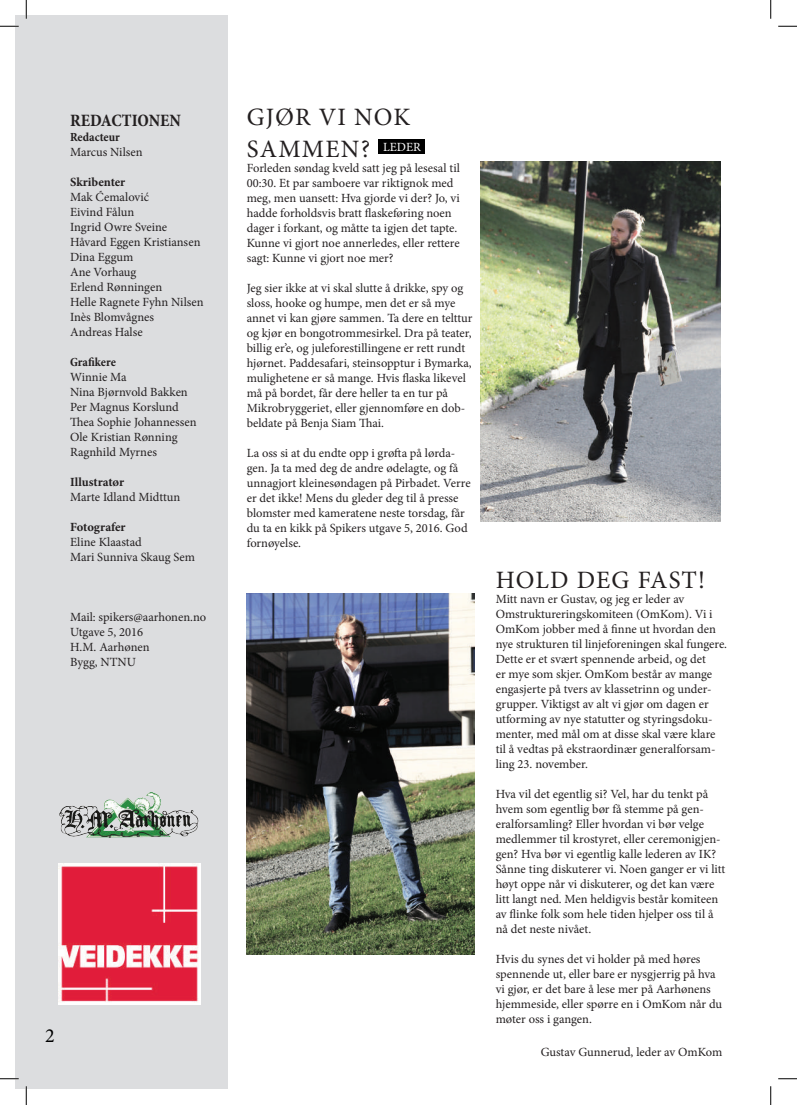
<style>
.page{position:relative;width:797px;height:1105px;background:#fff}
.page>*{position:absolute;margin:0;border:0;box-sizing:border-box;transform-origin:0 0}
.t1{font:25px/31.5px "Minion Pro";letter-spacing:.045em;color:#231f20}
.t2{font:20px "Minion Pro";color:#000}
.t3{font:700 condensed 17.5px "Minion Pro";color:#231f20}
.t4{font:12.5px/15px "Minion Pro";color:#231f20}
.t5{font:700 12.5px "Minion Pro";letter-spacing:-.005em;color:#231f20}
.t6{font:700 condensed 12.5px "Minion Pro";letter-spacing:-.005em;color:#231f20}
.t7{font:12.5px "Minion Pro";color:#fff}
</style>
<div class="page">
<div style="left:16px;top:16px;width:212px;height:1073px;background:#dcdddf"></div>
<img style="left:59px;top:792px;width:139px;height:46px">
<div style="left:379px;top:139px;width:46px;height:15px;background:#000"></div>
<img style="left:480px;top:161px;width:240px;height:361px">
<img style="left:247px;top:594px;width:227px;height:360px">
<img style="left:59px;top:863px;width:141px;height:142px">
<svg style="left:0;top:25px;width:19px;height:2px"></svg>
<svg style="left:778px;top:25px;width:19px;height:2px"></svg>
<svg style="left:0;top:1078px;width:19px;height:1px"></svg>
<svg style="left:778px;top:1078px;width:19px;height:1px"></svg>
<svg style="left:25px;top:0;width:2px;height:19px"></svg>
<svg style="left:25px;top:1086px;width:2px;height:19px"></svg>
<svg style="left:770px;top:0;width:1px;height:19px"></svg>
<svg style="left:770px;top:1086px;width:1px;height:19px"></svg>
<h3 class="t3" style="left:70px;top:108px;width:112px">REDACTIONEN</h3>
<p class="t6" style="left:70px;top:128px;width:51px">Redacteur</p>
<p class="t4" style="left:70px;top:145px;width:74px">Marcus Nilsen</p>
<p class="t5" style="left:70px;top:173px;width:57px">Skribenter</p>
<p class="t4" style="left:70px;top:190px;width:135px">Mak Ćemalović<br>Eivind Fålun<br>Ingrid Owre Sveine<br>Håvard Eggen Kristiansen<br>Dina Eggum<br>Ane Vorhaug<br>Erlend Rønningen<br>Helle Ragnete Fyhn Nilsen<br>Inès Blomvågnes<br>Andreas Halse</p>
<p class="t6" style="left:70px;top:353px;width:47px">Grafikere</p>
<p class="t4" style="left:70px;top:370px;width:128px">Winnie Ma<br>Nina Bjørnvold Bakken<br>Per Magnus Korslund<br>Thea Sophie Johannessen<br>Ole Kristian Rønning<br>Ragnhild Myrnes</p>
<p class="t5" style="left:70px;top:473px;width:56px">Illustratør</p>
<p class="t4" style="left:70px;top:490px;width:112px">Marte Idland Midttun</p>
<p class="t5" style="left:70px;top:518px;width:57px">Fotografer</p>
<p class="t4" style="left:70px;top:535px;width:126px">Eline Klaastad<br>Mari Sunniva Skaug Sem</p>
<p class="t4" style="left:70px;top:610px;width:138px">Mail: spikers@aarhonen.no<br>Utgave 5, 2016<br>H.M. Aarhønen<br>Bygg, NTNU</p>
<h2 class="t2" style="left:45px;top:1022px;width:11px">2</h2>
<h1 class="t1" style="left:247px;top:101px;width:165px">GJØR VI NOK<br>SAMMEN?</h1>
<p class="t4" style="left:247px;top:160px;width:215px">Forleden søndag kveld satt jeg på lesesal til 00:30. Et par samboere var riktignok med meg, men uansett: Hva gjorde vi der? Jo, vi hadde forholdsvis bratt flaskeføring noen dager i forkant, og måtte ta igjen det tapte.<br>Kunne vi gjort noe annerledes, eller rettere sagt: Kunne vi gjort noe mer?</p>
<p class="t4" style="left:247px;top:280px;width:227px">Jeg sier ikke at vi skal slutte å drikke, spy og sloss, hooke og humpe, men det er så mye annet vi kan gjøre sammen. Ta dere en telttur og kjør en bongotrommesirkel. Dra på teater, billig er’e, og juleforestillingene er rett rundt hjørnet. Paddesafari, steinsopptur i Bymarka, mulighetene er så mange. Hvis flaska likevel må på bordet, får dere heller ta en tur på Mikrobryggeriet, eller gjennomføre en dob&shy;beldate på Benja Siam Thai.</p>
<p class="t4" style="left:247px;top:445px;width:225px">La oss si at du endte opp i grøfta på lørda&shy;gen. Ja ta med deg de andre ødelagte, og få unnagjort kleinesøndagen på Pirbadet. Verre er det ikke! Mens du gleder deg til å presse blomster med kameratene neste torsdag, får du ta en kikk på Spikers utgave 5, 2016. God fornøyelse.</p>
<p class="t7" style="left:383px;top:138px;width:39px">LEDER</p>
<h1 class="t1" style="left:495px;top:564px;width:211px">HOLD DEG FAST!</h1>
<p class="t4" style="left:495px;top:591px;width:233px">Mitt navn er Gustav, og jeg er leder av Omstruktureringskomiteen (OmKom). Vi i OmKom jobber med å finne ut hvordan den nye strukturen til linjeforeningen skal fungere.<br>Dette er et svært spennende arbeid, og det<br>er mye som skjer. OmKom består av mange engasjerte på tvers av klassetrinn og under&shy;grupper. Viktigst av alt vi gjør om dagen er utforming av nye statutter og styringsdoku&shy;menter, med mål om at disse skal være klare til å vedtas på ekstraordinær generalforsam&shy;ling 23. november.</p>
<p class="t4" style="left:495px;top:786px;width:231px">Hva vil det egentlig si? Vel, har du tenkt på hvem som egentlig bør få stemme på gen&shy;eralforsamling? Eller hvordan vi bør velge medlemmer til krostyret, eller ceremonigjen&shy;gen? Hva bør vi egentlig kalle lederen av IK?<br>Sånne ting diskuterer vi. Noen ganger er vi litt høyt oppe når vi diskuterer, og det kan være litt langt ned. Men heldigvis består komiteen av flinke folk som hele tiden hjelper oss til å nå det neste nivået.</p>
<p class="t4" style="left:495px;top:951px;width:228px">Hvis du synes det vi holder på med høres spennende ut, eller bare er nysgjerrig på hva vi gjør, er det bare å lese mer på Aarhønens hjemmeside, eller spørre en i OmKom når du møter oss i gangen.</p>
<p class="t4" style="left:540px;top:1044px;width:183px">Gustav Gunnerud, leder av OmKom</p>
</div>
